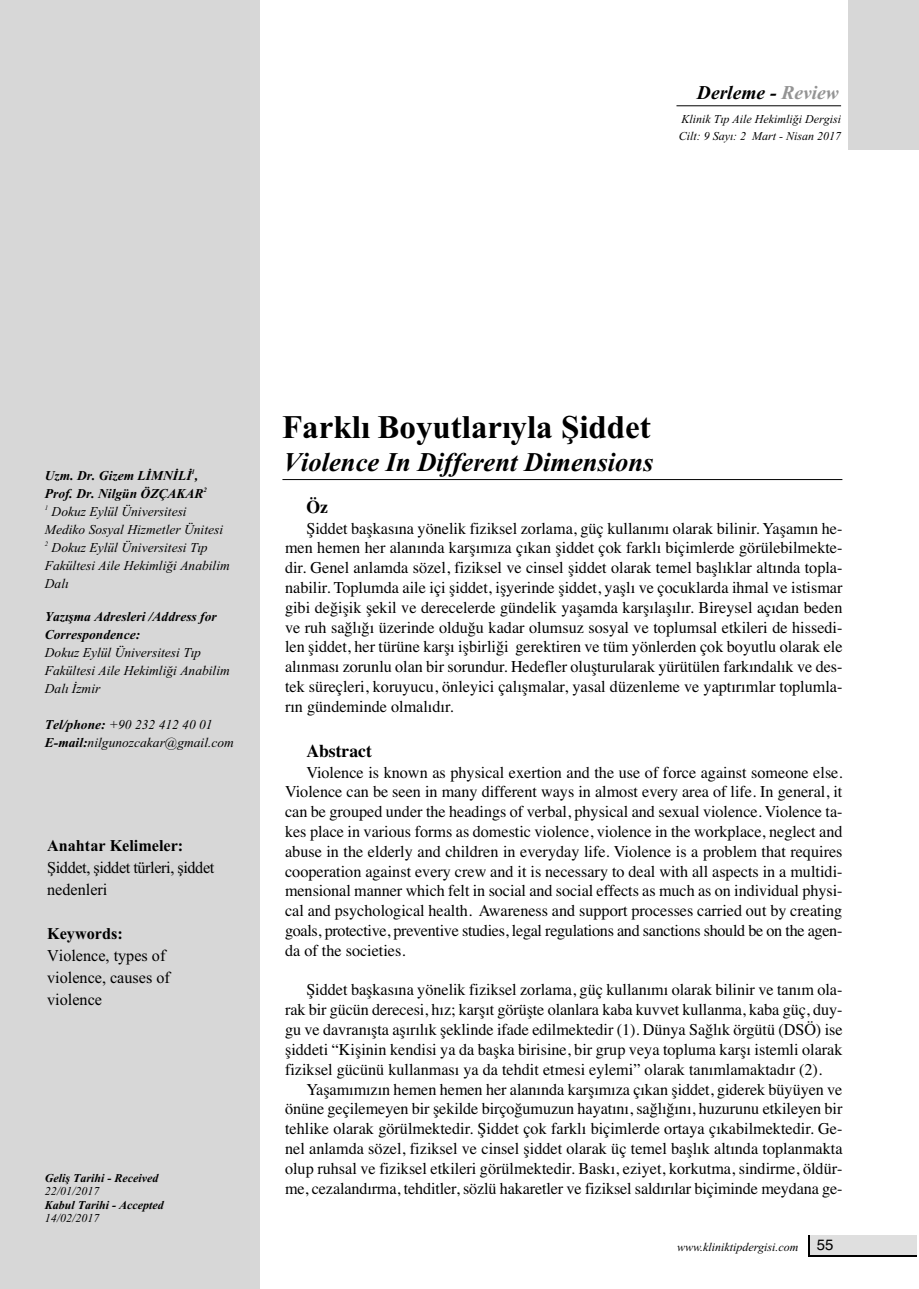
<style>
.page{position:relative;width:919px;height:1289px;background:#fff}
.page>*{position:absolute;margin:0;border:0;box-sizing:border-box;transform-origin:0 0}
.t1{font:700 33px "Times New Roman";color:#000}
.t2{font:italic 700 27px "Times New Roman";color:#000}
.t3{font:italic 700 19.5px "Times New Roman";color:#000}
.t4{font:700 18px "Times";color:#000}
.t5{font:16.5px/19.8px "Times";color:#000;text-align:justify}
.t6{font:16.5px/21.9px "Times New Roman";color:#000}
.t7{font:16.5px/21.9px "Times New Roman";letter-spacing:-.025em;color:#000}
.t8{font:700 16.5px "Times New Roman";color:#000}
.t9{font:italic 13.5px/18px "Times New Roman";color:#000}
.t10{font:italic 700 13.5px/18px "Times New Roman";color:#000}
.t11{font:italic 12px/16.6px "Times New Roman";color:#000}
.t12{font:italic 700 12px "Times New Roman";color:#000}
.t13{font:italic 12px "Times New Roman";color:#000}
.s1{color:#949494}
.s2{font-weight:700}
.s3{font-family:"Helvetica";font-style:normal;font-size:15px}
</style>
<div class="page">
<div style="left:0;top:0;width:260px;height:1288px;background:#d7d7d7"></div>
<div style="left:848px;top:0;width:70px;height:149px;background:#d7d7d7"></div>
<hr style="left:282px;top:479px;width:560px;height:1px;background:#000">
<hr style="left:676px;top:105px;width:165px;height:1px;background:#000">
<svg style="left:808px;top:1235px;width:108px;height:21px"></svg>
<div style="left:810px;top:1235px;width:106px;height:19px;background:#dfdfdf"></div>
<p class="t3" style="left:696px;top:86px;width:143px">Derleme - <span class="s1">Review</span></p>
<p class="t11" style="left:678px;top:112px;width:164px">Klinik Tıp Aile Hekimliği Dergisi<br>Cilt: 9 Sayı: 2 Mart - Nisan 2017</p>
<p class="t9" style="left:45px;top:468px;width:186px"><span class="s2">Uzm. Dr. Gizem LİMNİLİ</span><sup>1</sup><span class="s2">,<br>Prof. Dr. Nilgün ÖZÇAKAR</span><sup>2<br></sup><sup>1</sup> Dokuz Eylül Üniversitesi<br>Mediko Sosyal Hizmetler Ünitesi<br><sup>2</sup> Dokuz Eylül Üniversitesi Tıp<br>Fakültesi Aile Hekimliği Anabilim<br>Dalı</p>
<p class="t10" style="left:45px;top:608px;width:173px">Yazışma Adresleri /Address for<br>Correspondence:</p>
<p class="t9" style="left:45px;top:644px;width:186px">Dokuz Eylül Üniversitesi Tıp<br>Fakültesi Aile Hekimliği Anabilim<br>Dalı İzmir</p>
<p class="t9" style="left:45px;top:716px;width:191px"><span class="s2">Tel/phone:</span> +90 232 412 40 01<br><span class="s2">E-mail:</span>nilgunozcakar@gmail.com</p>
<p class="t8" style="left:47px;top:840px;width:138px">Anahtar Kelimeler:</p>
<p class="t7" style="left:47px;top:858px;width:169px">Şiddet, şiddet türleri, şiddet nedenleri</p>
<p class="t8" style="left:47px;top:928px;width:77px">Keywords:</p>
<p class="t6" style="left:47px;top:946px;width:124px">Violence, types of violence, causes of violence</p>
<p class="t12" style="left:45px;top:1173px;width:115px">Geliş Tarihi - Received</p>
<p class="t11" style="left:45px;top:1184px;width:56px">22/01/2017</p>
<p class="t12" style="left:45px;top:1200px;width:121px">Kabul Tarihi - Accepted</p>
<p class="t11" style="left:45px;top:1211px;width:56px">14/02/2017</p>
<h1 class="t1" style="left:282px;top:416px;width:370px">Farklı Boyutlarıyla Şiddet</h1>
<h2 class="t2" style="left:283px;top:453px;width:371px">Violence In Different Dimensions</h2>
<p class="t4" style="left:306px;top:501px;width:23px">Öz</p>
<p class="t5" style="left:285px;top:519px;width:559px;text-indent:21px">Şiddet başkasına yönelik fiziksel zorlama, güç kullanımı olarak bilinir. Yaşamın he&shy;men hemen her alanında karşımıza çıkan şiddet çok farklı biçimlerde görülebilmekte&shy;dir. Genel anlamda sözel, fiziksel ve cinsel şiddet olarak temel başlıklar altında topla&shy;nabilir. Toplumda aile içi şiddet, işyerinde şiddet, yaşlı ve çocuklarda ihmal ve istismar gibi değişik şekil ve derecelerde gündelik yaşamda karşılaşılır. Bireysel açıdan beden ve ruh sağlığı üzerinde olduğu kadar olumsuz sosyal ve toplumsal etkileri de hissedi&shy;len şiddet, her türüne karşı işbirliği gerektiren ve tüm yönlerden çok boyutlu olarak ele alınması zorunlu olan bir sorundur. Hedefler oluşturularak yürütülen farkındalık ve des&shy;tek süreçleri, koruyucu, önleyici çalışmalar, yasal düzenleme ve yaptırımlar toplumla&shy;rın gündeminde olmalıdır.</p>
<p class="t4" style="left:306px;top:745px;width:67px">Abstract</p>
<p class="t5" style="left:285px;top:763px;width:559px;text-indent:21px">Violence is known as physical exertion and the use of force against someone else.<br>Violence can be seen in many different ways in almost every area of life. In general, it can be grouped under the headings of verbal, physical and sexual violence. Violence ta&shy;kes place in various forms as domestic violence, violence in the workplace, neglect and abuse in the elderly and children in everyday life. Violence is a problem that requires cooperation against every crew and it is necessary to deal with all aspects in a multidi&shy;mensional manner which felt in social and social effects as much as on individual physi&shy;cal and psychological health. Awareness and support processes carried out by creating goals, protective, preventive studies, legal regulations and sanctions should be on the agen&shy;da of the societies.</p>
<p class="t5" style="left:285px;top:981px;width:559px;text-indent:21px">Şiddet başkasına yönelik fiziksel zorlama, güç kullanımı olarak bilinir ve tanım ola&shy;rak bir gücün derecesi, hız; karşıt görüşte olanlara kaba kuvvet kullanma, kaba güç, duy&shy;gu ve davranışta aşırılık şeklinde ifade edilmektedir (1). Dünya Sağlık örgütü (DSÖ) ise şiddeti “Kişinin kendisi ya da başka birisine, bir grup veya topluma karşı istemli olarak fiziksel gücünü kullanması ya da tehdit etmesi eylemi” olarak tanımlamaktadır (2).</p>
<p class="t5" style="left:285px;top:1080px;width:559px;text-indent:21px">Yaşamımızın hemen hemen her alanında karşımıza çıkan şiddet, giderek büyüyen ve önüne geçilemeyen bir şekilde birçoğumuzun hayatını, sağlığını, huzurunu etkileyen bir tehlike olarak görülmektedir. Şiddet çok farklı biçimlerde ortaya çıkabilmektedir. Ge&shy;nel anlamda sözel, fiziksel ve cinsel şiddet olarak üç temel başlık altında toplanmakta olup ruhsal ve fiziksel etkileri görülmektedir. Baskı, eziyet, korkutma, sindirme, öldür&shy;me, cezalandırma, tehditler, sözlü hakaretler ve fiziksel saldırılar biçiminde meydana ge-</p>
<p class="t13" style="left:677px;top:1242px;width:158px">www.kliniktipdergisi.com <span class="s3">55</span></p>
</div>
